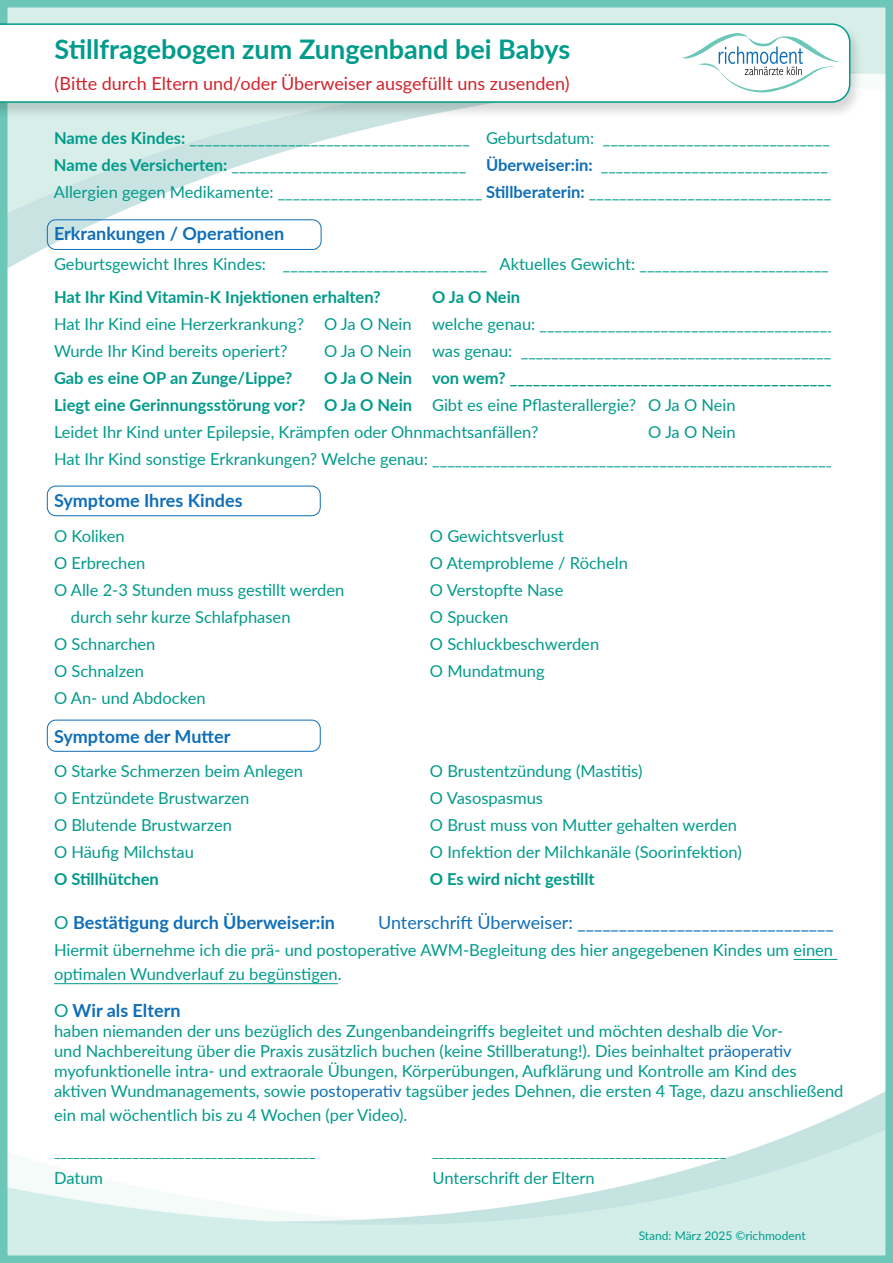
<style>
.page{position:relative;width:893px;height:1263px;background:#fff}
.page>*{position:absolute;margin:0;border:0;box-sizing:border-box;transform-origin:0 0}
.t1{font:700 27px "Lato";color:#009b8b}
.t2{font:700 18px "Lato";color:#0f6eb8}
.t3{font:18px "Lato";color:#d1232a}
.t4{font:18px "Lato";color:#0f6eb8}
.t5{font:16.5px/27px "Lato";color:#009b8b}
.t6{font:700 16.5px/27px "Lato";color:#009b8b}
.t7{font:14.25px "Lato";color:#009b8b}
.t8{font:12px "Lato";color:#009b8b}
.s1{font-weight:700}
.s2{font-weight:700;color:#0f6eb8}
.s3{font-weight:400}
.s4{font-weight:400;color:#009b8b}
.s5{color:#0f6eb8}
</style>
<div class="page">
<img style="left:9px;top:9px;width:875px;height:259px">
<div style="left:0;top:0;width:893px;height:1263px;border:8px solid #6cc7b8"></div>
<hr style="left:793px;top:959px;width:44px;height:1px;background:#009b8b">
<hr style="left:54px;top:983px;width:284px;height:1px;background:#009b8b">
<div style="left:0;top:23px;width:863px;height:96px;background:#231f20;opacity:.18"></div>
<svg style="left:0;top:23px;width:850px;height:80px"></svg>
<svg style="left:682px;top:33px;width:161px;height:61px"></svg>
<div style="left:47px;top:720px;width:274px;height:32px;border:1px solid #0f6eb8;border-radius:9px"></div>
<div style="left:47px;top:486px;width:274px;height:30px;border:1px solid #0f6eb8;border-radius:9px"></div>
<div style="left:47px;top:219px;width:274px;height:31px;border:1px solid #0f6eb8;border-radius:9px"></div>
<div style="left:831px;top:164px;width:19px;height:487px;background:#fff"></div>
<h1 class="t1" style="left:55px;top:29px;width:517px">Stillfragebogen zum Zungenband bei Babys</h1>
<p class="t3" style="left:55px;top:71px;width:517px">(Bitte durch Eltern und/oder Überweiser ausgefüllt uns zusenden)</p>
<p class="t5" style="left:54px;top:123px;width:779px"><span class="s1">Name des Kindes:</span> _____________________________________ Geburtsdatum: ______________________________<br><span class="s1">Name des Versicherten:</span> _______________________________ <span class="s2">Überweiser:in:</span> ______________________________<br>Allergien gegen Medikamente: ___________________________ <span class="s2">Stillberaterin:</span> ________________________________</p>
<p class="t2" style="left:54px;top:220px;width:232px">Erkrankungen / Operationen</p>
<p class="t5" style="left:54px;top:250px;width:776px">Geburtsgewicht Ihres Kindes: ___________________________ Aktuelles Gewicht: _________________________</p>
<p class="t6" style="left:54px;top:283px;width:328px">Hat Ihr Kind Vitamin-K Injektionen erhalten?</p>
<p class="t6" style="left:432px;top:283px;width:90px">O Ja O Nein</p>
<p class="t5" style="left:54px;top:310px;width:782px">Hat Ihr Kind eine Herzerkrankung? O Ja O Nein welche genau: _______________________________________<br>Wurde Ihr Kind bereits operiert?</p>
<p class="t5" style="left:324px;top:337px;width:509px">O Ja O Nein was genau: _________________________________________</p>
<p class="t6" style="left:54px;top:364px;width:240px">Gab es eine OP an Zunge/Lippe?</p>
<p class="t6" style="left:54px;top:364px;width:781px;text-indent:270px">O Ja O Nein von wem? __________________________________________<br>Liegt eine Gerinnungsstörung vor? O Ja O Nein <span class="s3">Gibt es eine Pflasterallergie? O Ja O Nein<br>Leidet Ihr Kind unter Epilepsie, Krämpfen oder Ohnmachtsanfällen?</span></p>
<p class="t5" style="left:54px;top:418px;width:781px;text-indent:594px">O Ja O Nein<br>Hat Ihr Kind sonstige Erkrankungen? Welche genau: _____________________________________________________</p>
<p class="t2" style="left:54px;top:487px;width:190px">Symptome Ihres Kindes</p>
<p class="t5" style="left:54px;top:521px;width:72px">O Koliken</p>
<p class="t5" style="left:54px;top:548px;width:93px">O Erbrechen</p>
<p class="t5" style="left:54px;top:575px;width:292px">O Alle 2-3 Stunden muss gestillt werden</p>
<p class="t5" style="left:71px;top:602px;width:221px">durch sehr kurze Schlafphasen</p>
<p class="t5" style="left:54px;top:629px;width:103px">O Schnarchen</p>
<p class="t5" style="left:54px;top:656px;width:91px">O Schnalzen</p>
<p class="t5" style="left:54px;top:683px;width:153px">O An- und Abdocken</p>
<p class="t2" style="left:54px;top:723px;width:178px">Symptome der Mutter</p>
<p class="t5" style="left:54px;top:757px;width:251px">O Starke Schmerzen beim Anlegen<br>O Entzündete Brustwarzen<br>O Blutende Brustwarzen<br>O Häufig Milchstau</p>
<p class="t6" style="left:54px;top:865px;width:106px">O Stillhütchen</p>
<p class="t2" style="left:54px;top:909px;width:283px"><span class="s4">O</span> Bestätigung durch Überweiser:in</p>
<p class="t4" style="left:378px;top:909px;width:457px">Unterschrift Überweiser: _______________________________</p>
<p class="t5" style="left:54px;top:937px;width:781px;line-height:24.3px">Hiermit übernehme ich die prä- und postoperative AWM-Begleitung des hier angegebenen Kindes um einen optimalen Wundverlauf zu begünstigen.</p>
<p class="t2" style="left:54px;top:997px;width:128px"><span class="s4">O</span> Wir als Eltern</p>
<p class="t5" style="left:54px;top:1020px;width:791px;line-height:19.8px">haben niemanden der uns bezüglich des Zungenbandeingriffs begleitet und möchten deshalb die Vor-<br>und Nachbereitung über die Praxis zusätzlich buchen (keine Stillberatung!). Dies beinhaltet <span class="s5">präoperativ </span>myofunktionelle intra- und extraorale Übungen, Körperübungen, Aufklärung und Kontrolle am Kind des aktiven Wundmanagements, sowie <span class="s5">postoperativ</span> tagsüber jedes Dehnen, die ersten 4 Tage, dazu anschließend</p>
<p class="t5" style="left:54px;top:1100px;width:355px">ein mal wöchentlich bis zu 4 Wochen (per Video).</p>
<p class="t7" style="left:54px;top:1141px;width:263px">________________________________________</p>
<p class="t7" style="left:432px;top:1141px;width:296px">_____________________________________________</p>
<p class="t5" style="left:54px;top:1163px;width:51px">Datum</p>
<p class="t5" style="left:433px;top:1163px;width:164px">Unterschrift der Eltern</p>
<p class="t5" style="left:430px;top:521px;width:200px">O Gewichtsverlust<br>O Atemprobleme / Röcheln<br>O Verstopfte Nase<br>O Spucken<br>O Schluckbeschwerden<br>O Mundatmung</p>
<p class="t5" style="left:430px;top:757px;width:313px">O Brustentzündung (Mastitis)<br>O Vasospasmus<br>O Brust muss von Mutter gehalten werden<br>O Infektion der Milchkanäle (Soorinfektion)</p>
<p class="t6" style="left:430px;top:865px;width:166px">O Es wird nicht gestillt</p>
<p class="t8" style="left:639px;top:1227px;width:168px">Stand: März 2025 ©richmodent</p>
</div>
